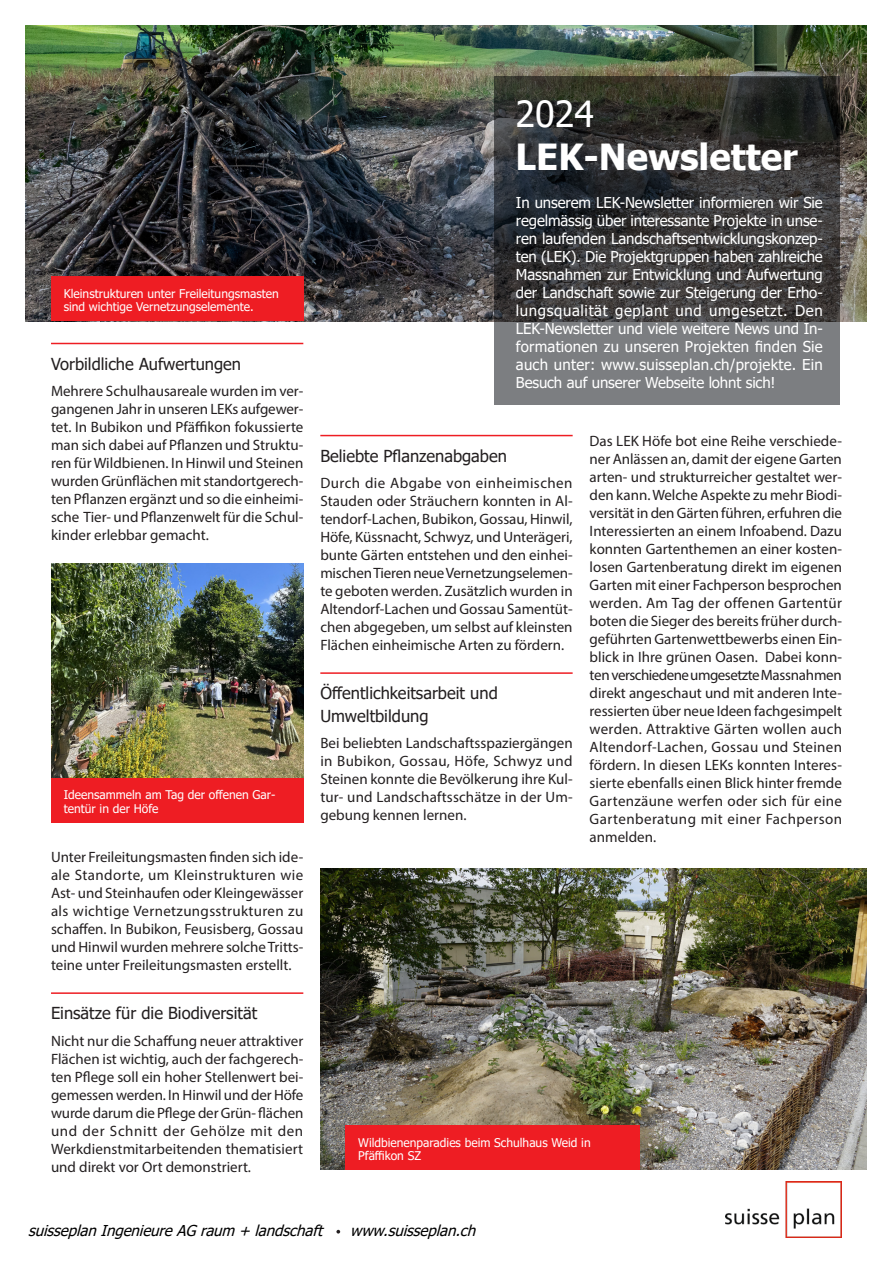
<style>
.page{position:relative;width:893px;height:1263px;background:#fff}
.page>*{position:absolute;margin:0;border:0;box-sizing:border-box;transform-origin:0 0}
.t1{font:700 36px/43.2px "Tahoma";color:#fff}
.Untertitel{font:16.5px/22.5px "Tahoma";color:#231f20}
.Lauftext{font:15px/18px "Myriad Pro";color:#231f20;text-align:justify}
.Box_Einleitungstext{font:15px/18px "Tahoma";letter-spacing:-.01em;color:#fff;text-align:justify}
.t2{font:italic 15px "Tahoma";color:#000}
.Bildlegende_Balken{font:12px/13.5px "Tahoma";color:#fff}
.s1{font-weight:400}
</style>
<div class="page">
<img style="left:726px;top:1181px;width:116px;height:57px">
<svg style="left:336px;top:1230px;width:4px;height:3px"></svg>
<img style="left:320px;top:868px;width:547px;height:302px">
<img style="left:26px;top:26px;width:841px;height:295px">
<img style="left:51px;top:564px;width:252px;height:214px">
<div style="left:51px;top:778px;width:252px;height:45px;background:#ee1d23"></div>
<div style="left:51px;top:276px;width:252px;height:45px;background:#ee1d23"></div>
<svg style="left:495px;top:77px;width:345px;height:328px;background:#464647"></svg>
<div style="left:345px;top:1125px;width:295px;height:45px;background:#ee1d23"></div>
<hr style="left:51px;top:343px;width:252px;height:1px;background:#ee1d23">
<hr style="left:51px;top:992px;width:252px;height:2px;background:#ee1d23">
<hr style="left:320px;top:435px;width:253px;height:1px;background:#ee1d23">
<hr style="left:320px;top:672px;width:253px;height:2px;background:#ee1d23">
<p class="Bildlegende_Balken" style="left:64px;top:287px;width:216px">Kleinstrukturen unter Freileitungsmasten sind wichtige Vernetzungselemente.</p>
<p class="Untertitel" style="left:51px;top:353px;width:192px">Vorbildliche Aufwertungen</p>
<p class="Lauftext" style="left:51px;top:382px;width:254px">Mehrere Schulhausareale wurden im ver&shy;gangenen Jahr in unseren LEKs aufgewer&shy;tet. In Bubikon und Pfäffikon fokussierte man sich dabei auf Pflanzen und Struktu&shy;ren für Wildbienen. In Hinwil und Steinen wurden Grünflächen mit standortgerech&shy;ten Pflanzen ergänzt und so die einheimi&shy;sche Tier- und Pflanzenwelt für die Schul&shy;kinder erlebbar gemacht.</p>
<p class="Bildlegende_Balken" style="left:64px;top:789px;width:213px">Ideensammeln am Tag der offenen Gar&shy;tentür in der Höfe</p>
<p class="Lauftext" style="left:51px;top:848px;width:254px">Unter Freileitungsmasten finden sich ide&shy;ale Standorte, um Kleinstrukturen wie Ast- und Steinhaufen oder Kleingewässer als wichtige Vernetzungsstrukturen zu schaffen. In Bubikon, Feusisberg, Gossau und Hinwil wurden mehrere solche Tritts&shy;teine unter Freileitungsmasten erstellt.</p>
<p class="Untertitel" style="left:51px;top:1003px;width:208px">Einsätze für die Biodiversität</p>
<p class="Lauftext" style="left:51px;top:1032px;width:254px">Nicht nur die Schaffung neuer attraktiver Flächen ist wichtig, auch der fachgerech&shy;ten Pflege soll ein hoher Stellenwert bei&shy;gemessen werden. In Hinwil und der Höfe wurde darum die Pflege der Grün- flächen und der Schnitt der Gehölze mit den Werkdienstmitarbeitenden thematisiert und direkt vor Ort demonstriert.</p>
<p class="t1" style="left:516px;top:93px;width:284px"><span class="s1">2024<br></span>LEK-Newsletter</p>
<p class="Box_Einleitungstext" style="left:516px;top:195px;width:308px">In unserem LEK-Newsletter informieren wir Sie regelmässig über interessante Projekte in unse&shy;ren laufenden Landschaftsentwicklungskonzep&shy;ten (LEK). Die Projektgruppen haben zahlreiche Massnahmen zur Entwicklung und Aufwertung der Landschaft sowie zur Steigerung der Erho&shy;lungsqualität geplant und umgesetzt. Den LEK-Newsletter und viele weitere News und In&shy;formationen zu unseren Projekten finden Sie auch unter: www.suisseplan.ch/projekte. Ein Besuch auf unserer Webseite lohnt sich!</p>
<p class="Untertitel" style="left:320px;top:445px;width:188px">Beliebte Pflanzenabgaben</p>
<p class="Lauftext" style="left:320px;top:474px;width:254px">Durch die Abgabe von einheimischen Stauden oder Sträuchern konnten in Al&shy;tendorf-Lachen, Bubikon, Gossau, Hinwil, Höfe, Küssnacht, Schwyz, und Unterägeri, bunte Gärten entstehen und den einhei&shy;mischen Tieren neue Vernetzungselemen&shy;te geboten werden. Zusätzlich wurden in Altendorf-Lachen und Gossau Samentüt&shy;chen abgegeben, um selbst auf kleinsten Flächen einheimische Arten zu fördern.</p>
<p class="Untertitel" style="left:320px;top:683px;width:179px">Öffentlichkeitsarbeit und<br>Umweltbildung</p>
<p class="Lauftext" style="left:320px;top:734px;width:254px">Bei beliebten Landschaftsspaziergängen in Bubikon, Gossau, Höfe, Schwyz und Steinen konnte die Bevölkerung ihre Kul&shy;tur- und Landschaftsschätze in der Um&shy;gebung kennen lernen.</p>
<p class="Lauftext" style="left:590px;top:432px;width:254px">Das LEK Höfe bot eine Reihe verschiede&shy;ner Anlässen an, damit der eigene Garten arten- und strukturreicher gestaltet wer&shy;den kann. Welche Aspekte zu mehr Biodi&shy;versität in den Gärten führen, erfuhren die Interessierten an einem Infoabend. Dazu konnten Gartenthemen an einer kosten&shy;losen Gartenberatung direkt im eigenen Garten mit einer Fachperson besprochen werden. Am Tag der offenen Gartentür boten die Sieger des bereits früher durch&shy;geführten Gartenwettbewerbs einen Ein&shy;blick in Ihre grünen Oasen. Dabei konn&shy;ten verschiedene umgesetzte Massnahmen direkt angeschaut und mit anderen Inte&shy;ressierten über neue Ideen fachgesimpelt werden. Attraktive Gärten wollen auch Altendorf-Lachen, Gossau und Steinen fördern. In diesen LEKs konnten Interes&shy;sierte ebenfalls einen Blick hinter fremde Gartenzäune werfen oder sich für eine Gartenberatung mit einer Fachperson anmelden.</p>
<p class="Bildlegende_Balken" style="left:358px;top:1136px;width:234px">Wildbienenparadies beim Schulhaus Weid in<br>Pfäffikon SZ</p>
<p class="t2" style="left:28px;top:1221px;width:301px">suisseplanIngenieureAGraum + landschaft</p>
<p class="t2" style="left:350px;top:1221px;width:132px">www.suisseplan.ch</p>
</div>
